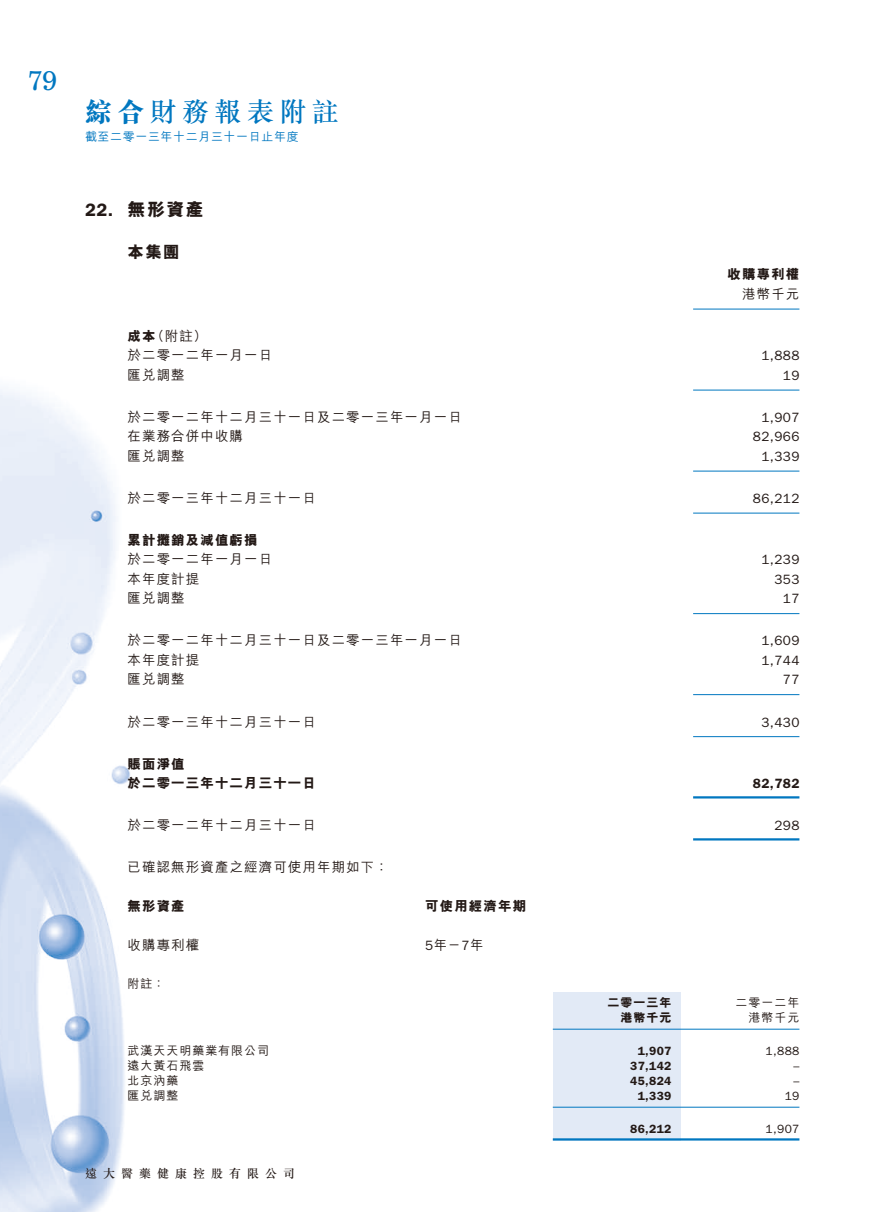
<style>
.page{position:relative;width:893px;height:1212px;background:#fff}
.page>*{position:absolute;margin:0;border:0;box-sizing:border-box;transform-origin:0 0}
.t1{font:500 27px "M Sung HK";letter-spacing:.2em;color:#0077c0}
.t2{font:27px "New Century Schlbk LT Std";color:#0077c0}
.t3{font:800 18px "M Hei HK";color:#231916}
.t4{font:600 18px "ITC Franklin Gothic Std";color:#231916}
.t5{font:800 16.5px "M Hei HK";color:#231916}
.t6{font:500 13.5px "M Hei HK";letter-spacing:.08em;color:#231916}
.t7{font:13.5px "ITC Franklin Gothic Std";letter-spacing:.03em;color:#231916}
.t8{font:800 13.5px "M Hei HK";letter-spacing:.08em;color:#231916}
.t9{font:600 13.5px "ITC Franklin Gothic Std";color:#231916}
.t10{font:500 12px "M Hei HK";letter-spacing:.08em;color:#231916}
.t11{font:600 12px "ITC Franklin Gothic Std";letter-spacing:.03em;color:#231916}
.t12{font:500 12px "M Hei HK";letter-spacing:.05em;color:#0077c0}
.t13{font:12px "ITC Franklin Gothic Std";letter-spacing:.03em;color:#231916}
.t14{font:500 12px "M Sung HK";letter-spacing:.5em;color:#231916}
.t15{font:800 12px "M Hei HK";letter-spacing:.08em;color:#231916}
.s1{font-weight:800}
.s2{font-family:"ITC Franklin Gothic Std";font-weight:400}
</style>
<div class="page">
<img style="left:0;top:389px;width:130px;height:823px">
<hr style="left:693px;top:309px;width:106px;height:1px;background:#0077c0">
<hr style="left:693px;top:390px;width:106px;height:1px;background:#0077c0">
<hr style="left:693px;top:471px;width:106px;height:1px;background:#0077c0">
<hr style="left:693px;top:513px;width:106px;height:1px;background:#0077c0">
<hr style="left:693px;top:613px;width:106px;height:1px;background:#0077c0">
<hr style="left:693px;top:694px;width:106px;height:1px;background:#0077c0">
<hr style="left:693px;top:736px;width:106px;height:1px;background:#0077c0">
<hr style="left:693px;top:796px;width:106px;height:2px;background:#0077c0">
<hr style="left:693px;top:838px;width:106px;height:2px;background:#0077c0">
<div style="left:553px;top:992px;width:127px;height:148px;background:#e2eaf6"></div>
<hr style="left:553px;top:1029px;width:246px;height:1px;background:#0077c0">
<hr style="left:553px;top:1107px;width:246px;height:1px;background:#0077c0">
<hr style="left:553px;top:1138px;width:246px;height:2px;background:#0077c0">
<h1 class="t2" style="left:28px;top:64px;width:31px">79</h1>
<h1 class="t1" style="left:85px;top:93px;width:255px"><span class="s1">綜合</span>財務報表附註</h1>
<p class="t12" style="left:85px;top:128px;width:215px">截至二零一三年十二月三十一日止年度</p>
<h2 class="t4" style="left:85px;top:199px;width:30px">22.</h2>
<h2 class="t3" style="left:128px;top:197px;width:78px">無形資產</h2>
<p class="t5" style="left:128px;top:241px;width:54px">本集團</p>
<p class="t6" style="left:151px;top:326px;width:57px">（附註(</p>
<p class="t8" style="left:128px;top:327px;width:30px">成本</p>
<p class="t6" style="left:128px;top:346px;width:146px">於二零一二年一月一日</p>
<p class="t6" style="left:128px;top:365px;width:59px">匯兌調整</p>
<p class="t6" style="left:128px;top:407px;width:336px">於二零一二年十二月三十一日及二零一三年一月一日</p>
<p class="t6" style="left:128px;top:427px;width:117px">在業務合併中收購</p>
<p class="t6" style="left:128px;top:446px;width:59px">匯兌調整</p>
<p class="t6" style="left:128px;top:488px;width:190px">於二零一三年十二月三十一日</p>
<p class="t8" style="left:128px;top:531px;width:132px">累計攤銷及減值虧損</p>
<p class="t6" style="left:128px;top:550px;width:146px">於二零一二年一月一日</p>
<p class="t6" style="left:128px;top:569px;width:73px">本年度計提</p>
<p class="t6" style="left:128px;top:589px;width:59px">匯兌調整</p>
<p class="t6" style="left:128px;top:631px;width:336px">於二零一二年十二月三十一日及二零一三年一月一日</p>
<p class="t6" style="left:128px;top:650px;width:73px">本年度計提</p>
<p class="t6" style="left:128px;top:670px;width:59px">匯兌調整</p>
<p class="t6" style="left:128px;top:712px;width:190px">於二零一三年十二月三十一日</p>
<p class="t8" style="left:128px;top:754px;width:59px">賬面淨值</p>
<p class="t8" style="left:128px;top:774px;width:190px">於二零一三年十二月三十一日</p>
<p class="t6" style="left:128px;top:815px;width:190px">於二零一二年十二月三十一日</p>
<p class="t6" style="left:128px;top:857px;width:262px">已確認無形資產之經濟可使用年期如下：</p>
<p class="t8" style="left:128px;top:897px;width:59px">無形資產</p>
<p class="t6" style="left:128px;top:935px;width:73px">收購專利權</p>
<p class="t10" style="left:128px;top:974px;width:39px">附註：</p>
<p class="t10" style="left:128px;top:1042px;width:143px">武漢天天明藥業有限公司</p>
<p class="t10" style="left:128px;top:1057px;width:78px">遠大黃石飛雲</p>
<p class="t10" style="left:128px;top:1072px;width:52px">北京汭藥</p>
<p class="t10" style="left:128px;top:1087px;width:52px">匯兌調整</p>
<p class="t8" style="left:425px;top:897px;width:102px">可使用經濟年期</p>
<p class="t6" style="left:425px;top:935px;width:60px"><span class="s2">5</span>年－<span class="s2">7</span>年</p>
<p class="t14" style="left:85px;top:1165px;width:211px">遠大醫藥健康控股有限公司</p>
<p class="t8" style="left:728px;top:265px;width:73px">收購專利權</p>
<p class="t6" style="left:742px;top:284px;width:59px">港幣千元</p>
<p class="t7" style="left:761px;top:348px;width:40px">1,888</p>
<p class="t7" style="left:783px;top:368px;width:18px">19</p>
<p class="t7" style="left:761px;top:410px;width:40px">1,907</p>
<p class="t7" style="left:753px;top:429px;width:48px">82,966</p>
<p class="t7" style="left:761px;top:449px;width:40px">1,339</p>
<p class="t7" style="left:753px;top:491px;width:48px">86,212</p>
<p class="t7" style="left:761px;top:552px;width:40px">1,239</p>
<p class="t7" style="left:774px;top:572px;width:27px">353</p>
<p class="t7" style="left:783px;top:591px;width:18px">17</p>
<p class="t7" style="left:761px;top:633px;width:40px">1,609</p>
<p class="t7" style="left:761px;top:653px;width:40px">1,744</p>
<p class="t7" style="left:783px;top:672px;width:18px">77</p>
<p class="t7" style="left:761px;top:714px;width:40px">3,430</p>
<p class="t9" style="left:753px;top:775px;width:48px">82,782</p>
<p class="t7" style="left:774px;top:818px;width:27px">298</p>
<p class="t15" style="left:608px;top:995px;width:65px">二零一三年</p>
<p class="t10" style="left:736px;top:994px;width:65px">二零一二年</p>
<p class="t15" style="left:621px;top:1010px;width:52px">港幣千元</p>
<p class="t10" style="left:748px;top:1009px;width:52px">港幣千元</p>
<p class="t11" style="left:638px;top:1044px;width:35px">1,907</p>
<p class="t13" style="left:766px;top:1044px;width:35px">1,888</p>
<p class="t11" style="left:630px;top:1059px;width:43px">37,142</p>
<p class="t13" style="left:793px;top:1059px;width:7px">–</p>
<p class="t11" style="left:630px;top:1074px;width:43px">45,824</p>
<p class="t13" style="left:793px;top:1074px;width:7px">–</p>
<p class="t11" style="left:638px;top:1089px;width:35px">1,339</p>
<p class="t13" style="left:785px;top:1089px;width:16px">19</p>
<p class="t11" style="left:630px;top:1122px;width:43px">86,212</p>
<p class="t13" style="left:766px;top:1122px;width:35px">1,907</p>
</div>
